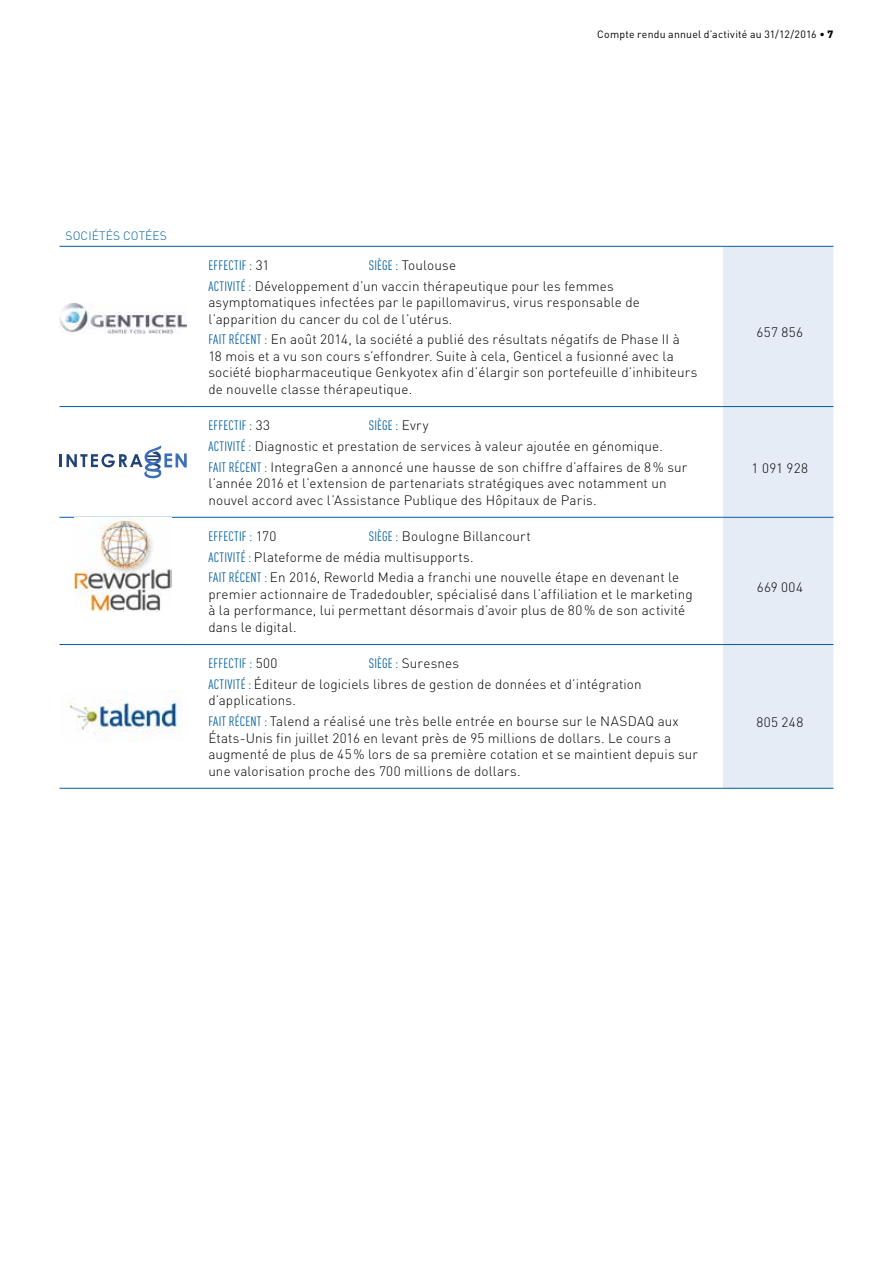
<style>
.page{position:relative;width:893px;height:1263px;background:#fff}
.page>*{position:absolute;margin:0;border:0;box-sizing:border-box;transform-origin:0 0}
.t1{font:300 13.5px/16.5px "DIN Pro";letter-spacing:.01em;color:#000}
.t2{font:condensed 13.5px "DIN Pro";letter-spacing:.015em;color:#005f9f}
.t3{font:300 12px "DIN Pro";letter-spacing:.01em;color:#005f9f}
.t4{font:10.5px "DIN Pro";letter-spacing:.02em;color:#000}
.s1{font-weight:900}
.s2{font-weight:400;font-stretch:condensed;color:#005f9f}
.s3{font-weight:300;font-stretch:normal;color:#000}
</style>
<div class="page">
<svg style="left:188px;top:245px;width:645px;height:1px"></svg>
<div style="left:723px;top:247px;width:110px;height:541px;background:#e6ecf6"></div>
<hr style="left:60px;top:246px;width:127px;height:1px;background:#005f9f">
<hr style="left:60px;top:406px;width:127px;height:1px;background:#005f9f">
<hr style="left:60px;top:517px;width:127px;height:1px;background:#005f9f">
<hr style="left:60px;top:644px;width:127px;height:1px;background:#005f9f">
<hr style="left:60px;top:788px;width:127px;height:1px;background:#005f9f">
<hr style="left:187px;top:246px;width:536px;height:1px;background:#005f9f">
<hr style="left:187px;top:406px;width:536px;height:1px;background:#005f9f">
<hr style="left:187px;top:517px;width:536px;height:1px;background:#005f9f">
<hr style="left:187px;top:644px;width:536px;height:1px;background:#005f9f">
<hr style="left:187px;top:788px;width:536px;height:1px;background:#005f9f">
<hr style="left:723px;top:246px;width:110px;height:1px;background:#005f9f">
<hr style="left:723px;top:406px;width:110px;height:1px;background:#005f9f">
<hr style="left:723px;top:517px;width:110px;height:1px;background:#005f9f">
<hr style="left:723px;top:644px;width:110px;height:1px;background:#005f9f">
<hr style="left:723px;top:788px;width:110px;height:1px;background:#005f9f">
<img style="left:60px;top:303px;width:127px;height:30px">
<svg style="left:60px;top:445px;width:127px;height:33px"></svg>
<img style="left:75px;top:518px;width:96px;height:93px">
<img style="left:60px;top:691px;width:121px;height:51px">
<p class="t4" style="left:597px;top:26px;width:238px">Compte rendu annuel d’activité au 31/12/2016 • <span class="s1">7</span></p>
<p class="t3" style="left:66px;top:226px;width:103px">SOCIÉTÉS COTÉES</p>
<p class="t1" style="left:208px;top:253px;width:407px;line-height:20.7px;text-align:center"><span class="s2">SIÈGE :</span> Toulouse<br><span class="s2">ACTIVITÉ :</span> Développement d’un vaccin thérapeutique pour les femmes</p>
<p class="t1" style="left:208px;top:293px;width:433px">asymptomatiques infectées par le papillomavirus, virus responsable de l’apparition du cancer du col de l’utérus.</p>
<p class="t1" style="left:208px;top:330px;width:490px"><span class="s2">FAIT RÉCENT :</span> En août 2014, la société a publié des résultats négatifs de Phase II à<br>18 mois et a vu son cours s’effondrer. Suite à cela, Genticel a fusionné avec la société biopharmaceutique Genkyotex afin d’élargir son portefeuille d’inhibiteurs de nouvelle classe thérapeutique.</p>
<p class="t1" style="left:757px;top:323px;width:48px">657 856</p>
<p class="t2" style="left:208px;top:415px;width:63px">EFFECTIF : <span class="s3">33</span></p>
<p class="t2" style="left:208px;top:255px;width:63px">EFFECTIF : <span class="s3">31</span></p>
<p class="t1" style="left:208px;top:414px;width:481px;line-height:20.7px;text-indent:161px"><span class="s2">SIÈGE :</span> Evry<br><span class="s2">ACTIVITÉ :</span> Diagnostic et prestation de services à valeur ajoutée en génomique.<br><span class="s2">FAIT RÉCENT :</span> IntegraGen a annoncé une hausse de son chiffre d’affaires de 8% sur</p>
<p class="t1" style="left:208px;top:474px;width:460px">l’année 2016 et l’extension de partenariats stratégiques avec notamment un nouvel accord avec l’Assistance Publique des Hôpitaux de Paris.</p>
<p class="t1" style="left:752px;top:458px;width:58px">1 091 928</p>
<p class="t1" style="left:208px;top:524px;width:472px;line-height:20.7px;text-indent:161px"><span class="s2">SIÈGE :</span> Boulogne Billancourt<br><span class="s2">ACTIVITÉ :</span> Plateforme de média multisupports.<br><span class="s2">FAIT RÉCENT :</span> En 2016, Reworld Media a franchi une nouvelle étape en devenant le</p>
<p class="t1" style="left:208px;top:584px;width:486px">premier actionnaire de Tradedoubler, spécialisé dans l’affiliation et le marketing à la performance, lui permettant désormais d’avoir plus de 80% de son activité dans le digital.</p>
<p class="t2" style="left:208px;top:526px;width:69px">EFFECTIF : <span class="s3">170</span></p>
<p class="t1" style="left:208px;top:652px;width:435px;line-height:20.7px;text-indent:161px"><span class="s2">SIÈGE :</span> Suresnes<br><span class="s2">ACTIVITÉ :</span> Éditeur de logiciels libres de gestion de données et d’intégration</p>
<p class="t1" style="left:208px;top:689px;width:472px;line-height:20.7px">d’applications.<br><span class="s2">FAIT RÉCENT :</span> Talend a réalisé une très belle entrée en bourse sur le NASDAQ aux</p>
<p class="t1" style="left:208px;top:728px;width:491px">États-Unis fin juillet 2016 en levant près de 95 millions de dollars. Le cours a augmenté de plus de 45% lors de sa première cotation et se maintient depuis sur une valorisation proche des 700 millions de dollars.</p>
<p class="t2" style="left:208px;top:653px;width:71px">EFFECTIF : <span class="s3">500</span></p>
<p class="t1" style="left:757px;top:577px;width:48px">669 004</p>
<p class="t1" style="left:756px;top:713px;width:48px">805 248</p>
</div>
